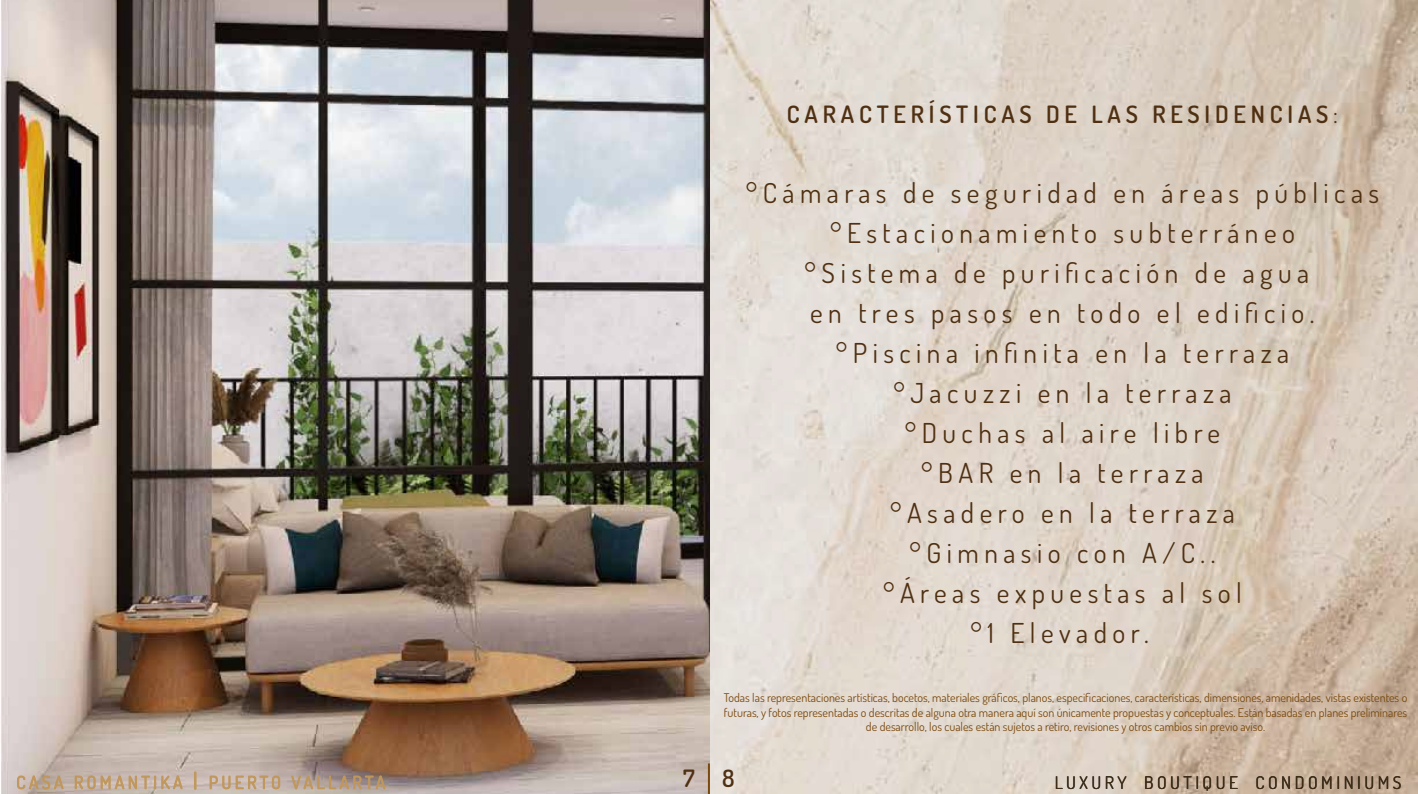
<style>
.page{position:relative;width:1418px;height:794px;background:#fff}
.page>*{position:absolute;margin:0;border:0;box-sizing:border-box;transform-origin:0 0}
.t1{font:27.4px/40px "Dosis";letter-spacing:.2em;color:#4f3012;text-align:center}
.t2{font:600 23.8px "Dosis";letter-spacing:.2em;color:#4f3012}
.t3{font:17.4px "Dosis";letter-spacing:.2em;color:#000}
.t4{font:12px/14.4px "Dosis";color:#7a490e;text-align:center}
.s1{font-weight:400}
</style>
<div class="page">
<img style="left:709px;top:0;width:708px;height:794px">
<img style="left:0;top:0;width:709px;height:794px">
<svg style="left:17px;top:773px;width:47px;height:19px"></svg>
<svg style="left:75px;top:773px;width:108px;height:19px"></svg>
<svg style="left:194px;top:771px;width:2px;height:19px"></svg>
<svg style="left:210px;top:775px;width:70px;height:15px"></svg>
<svg style="left:291px;top:772px;width:94px;height:20px"></svg>
<hr style="left:708px;top:763px;width:2px;height:31px;background:#7a490e">
<h2 class="t2" style="left:787px;top:97px;width:552px">CARACTERÍSTICAS DE LAS RESIDENCIAS<span class="s1">:</span></h2>
<p class="t1" style="left:745px;top:171px;width:635px">°Cámaras de seguridad en áreas públicas °Estacionamiento subterráneo<br>°Sistema de purificación de agua<br>en tres pasos en todo el edificio. °Piscina infinita en la terraza<br>°Jacuzzi en la terraza<br>°Duchas al aire libre<br>°BAR en la terraza<br>°Asadero en la terraza<br>°Gimnasio con A/C..<br>°Áreas expuestas al sol<br>°1 Elevador.</p>
<p class="t4" style="left:724px;top:690px;width:685px">Todas las representaciones artísticas, bocetos, materiales gráficos, planos, especificaciones, características, dimensiones, amenidades, vistas existentes o futuras, y fotos representadas o descritas de alguna otra manera aquí son únicamente propuestas y conceptuales. Están basadas en planes preliminares de desarrollo, los cuales están sujetos a retiro, revisiones y otros cambios sin previo aviso.</p>
<h2 class="t2" style="left:683px;top:761px;width:53px">7 8</h2>
<h3 class="t3" style="left:1054px;top:770px;width:348px">LUXURY BOUTIQUE CONDOMINIUMS</h3>
</div>
